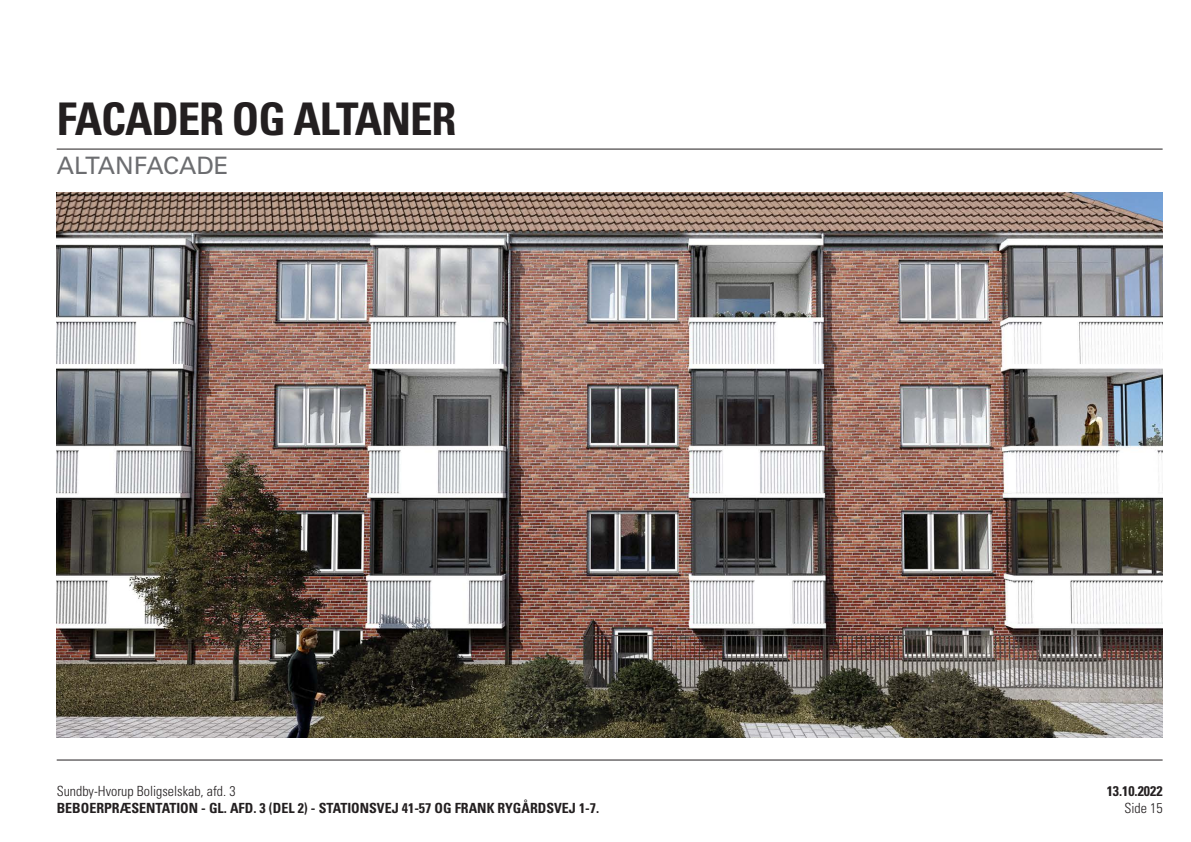
<style>
.page{position:relative;width:1191px;height:842px;background:#fff}
.page>*{position:absolute;margin:0;border:0;box-sizing:border-box;transform-origin:0 0}
.Afsnit_overskrift{font:700 condensed 45px "Univers LT";letter-spacing:-.025em;color:#231f20}
.Lille_overskrift{font:24px "Univers LT";color:#6c6d70}
.t1{font:700 condensed 14px "Univers LT";color:#231f20}
.t2{font:300 condensed 14px "Univers LT";color:#231f20}
</style>
<div class="page">
<hr style="left:57px;top:760px;width:1105px;height:1px;background:#231f20">
<hr style="left:57px;top:149px;width:1105px;height:1px;background:#231f20">
<img style="left:57px;top:193px;width:1105px;height:544px">
<p class="Afsnit_overskrift" style="left:57px;top:91px;width:401px">FACADER OG ALTANER</p>
<p class="Lille_overskrift" style="left:57px;top:151px;width:173px">ALTANFACADE</p>
<p class="t2" style="left:57px;top:783px;width:180px">Sundby-Hvorup Boligselskab, afd. 3</p>
<p class="t1" style="left:57px;top:800px;width:544px">BEBOERPRÆSENTATION - GL. AFD. 3 (DEL 2) - STATIONSVEJ 41-57 OG FRANK RYGÅRDSVEJ 1-7.</p>
<p class="t1" style="left:1106px;top:783px;width:57px">13.10.2022</p>
<p class="t2" style="left:1124px;top:800px;width:40px">Side 15</p>
</div>
